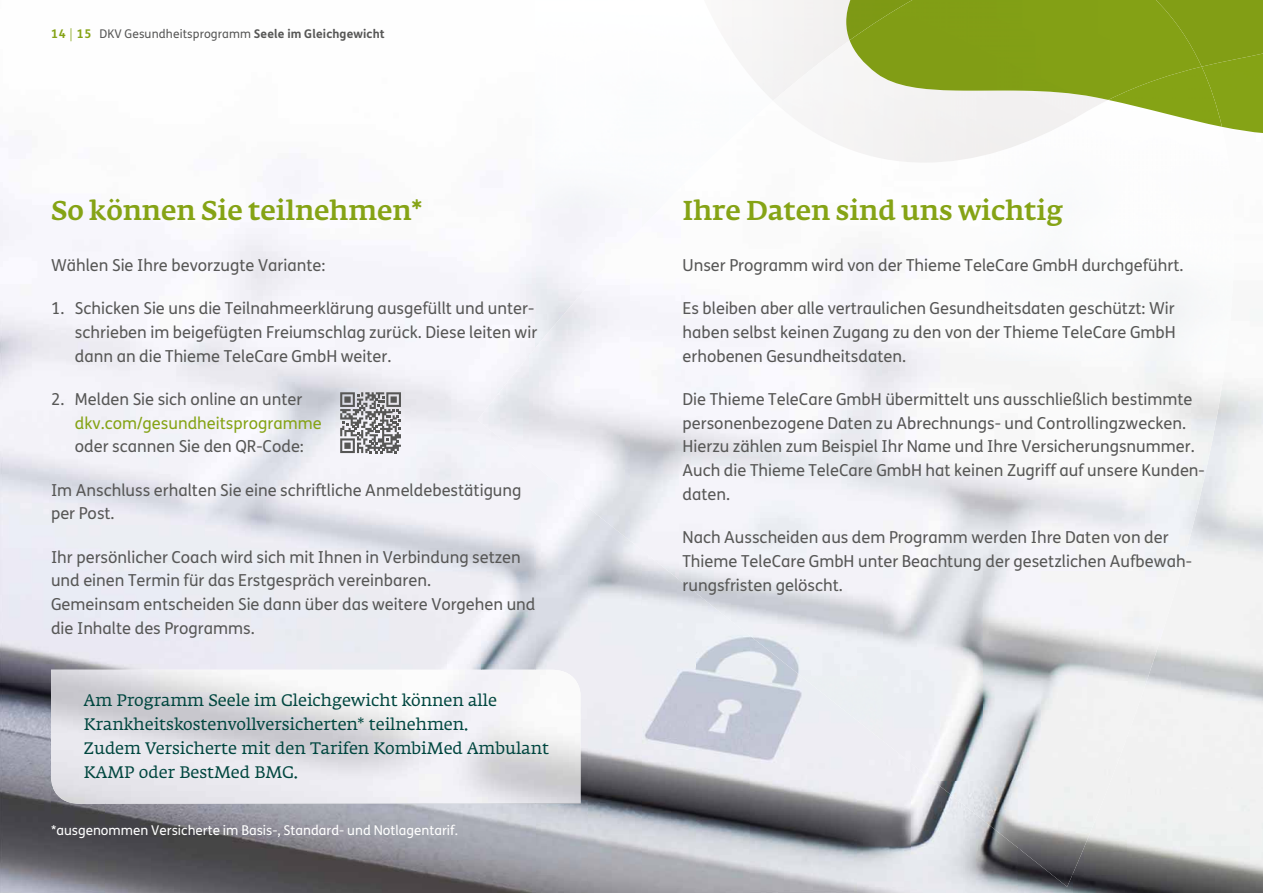
<style>
.page{position:relative;width:1263px;height:893px;background:#fff}
.page>*{position:absolute;margin:0;border:0;box-sizing:border-box;transform-origin:0 0}
.t1{font:500 27px "Fedra Serif A Pro";color:#85a315}
.t2{font:16.5px/23.9px "FS Me";color:#575756}
.t3{font:16.5px/23.9px "Fedra Serif A Pro";color:#00463f}
.t4{font:16.5px "FS Me";color:#85a315}
.t5{font:13.5px "FS Me";color:#fff}
.t6{font:12px "FS Me";letter-spacing:.01em;color:#575756}
.s1{font-weight:700;color:#85a315}
.s2{font-weight:300;color:#85a315}
.s3{font-weight:700}
</style>
<div class="page">
<img style="left:0;top:170px;width:535px;height:514px">
<img style="left:1180px;top:309px;width:83px;height:584px">
<img style="left:535px;top:502px;width:54px;height:391px">
<img style="left:589px;top:542px;width:53px;height:351px">
<img style="left:642px;top:582px;width:54px;height:311px">
<img style="left:1127px;top:730px;width:53px;height:163px">
<img style="left:696px;top:625px;width:54px;height:268px">
<img style="left:750px;top:677px;width:107px;height:216px">
<img style="left:0;top:684px;width:51px;height:209px">
<img style="left:857px;top:730px;width:54px;height:163px">
<img style="left:51px;top:804px;width:54px;height:89px">
<img style="left:911px;top:782px;width:54px;height:111px">
<img style="left:1073px;top:887px;width:54px;height:6px">
<img style="left:105px;top:804px;width:431px;height:89px">
<img style="left:965px;top:822px;width:54px;height:71px">
<img style="left:1019px;top:887px;width:54px;height:6px">
<img style="left:703px;top:0;width:451px;height:100px">
<img style="left:984px;top:285px;width:253px;height:287px">
<img style="left:882px;top:226px;width:102px;height:556px">
<img style="left:528px;top:295px;width:51px;height:207px">
<img style="left:477px;top:355px;width:51px;height:107px">
<img style="left:983px;top:572px;width:203px;height:158px">
<img style="left:730px;top:624px;width:153px;height:53px">
<div style="left:800px;top:677px;width:83px;height:53px;background:#ebeff2"></div>
<img style="left:867px;top:729px;width:16px;height:13px">
<img style="left:983px;top:729px;width:153px;height:158px">
<img style="left:933px;top:782px;width:51px;height:40px">
<img style="left:773px;top:40px;width:335px;height:123px">
<div style="left:1222px;top:67px;width:41px;height:66px;background:#85a316"></div>
<div style="left:1154px;top:0;width:109px;height:67px;background:#829e15"></div>
<div style="left:846px;top:0;width:69px;height:40px;background:#819d15"></div>
<img style="left:1108px;top:67px;width:114px;height:60px">
<svg style="left:340px;top:392px;width:61px;height:61px"></svg>
<img style="left:51px;top:670px;width:529px;height:134px">
<p class="t6" style="left:51px;top:30px;width:335px"><span class="s1">14</span> <span class="s2">|</span> <span class="s1">15</span> DKV Gesundheitsprogramm <span class="s3">Seele im Gleichgewicht</span></p>
<h1 class="t1" style="left:51px;top:197px;width:373px">So können Sie teilnehmen*</h1>
<p class="t2" style="left:51px;top:255px;width:276px">Wählen Sie Ihre bevorzugte Variante:</p>
<p class="t2" style="left:75px;top:298px;width:464px;text-indent:-24px">1. Schicken Sie uns die Teilnahmeerklärung ausgefüllt und unter&shy;schrieben im beigefügten Freiumschlag zurück. Diese leiten wir dann an die Thieme TeleCare GmbH weiter.</p>
<p class="t2" style="left:51px;top:389px;width:253px">2. Melden Sie sich online an unter</p>
<p class="t4" style="left:75px;top:417px;width:248px">dkv.com/gesundheitsprogramme</p>
<p class="t2" style="left:75px;top:437px;width:230px">oder scannen Sie den QR-Code:</p>
<p class="t2" style="left:51px;top:480px;width:472px">Im Anschluss erhalten Sie eine schriftliche Anmeldebestätigung per Post.</p>
<p class="t2" style="left:51px;top:547px;width:486px">Ihr persönlicher Coach wird sich mit Ihnen in Verbindung setzen und einen Termin für das Erstgespräch vereinbaren.<br>Gemeinsam entscheiden Sie dann über das weitere Vorgehen und die Inhalte des Programms.</p>
<p class="t3" style="left:84px;top:689px;width:467px">Am Programm Seele im Gleichgewicht können alle Krankheitskostenvollversicherten* teilnehmen.<br>Zudem Versicherte mit den Tarifen KombiMed Ambulant KAMP oder BestMed BMG.</p>
<p class="t5" style="left:51px;top:826px;width:408px">*ausgenommen Versicherte im Basis-, Standard- und Notlagentarif.</p>
<h1 class="t1" style="left:682px;top:197px;width:382px">Ihre Daten sind uns wichtig</h1>
<p class="t2" style="left:682px;top:255px;width:502px">Unser Programm wird von der Thieme TeleCare GmbH durchgeführt.</p>
<p class="t2" style="left:682px;top:298px;width:495px;text-align:justify">Es bleiben aber alle vertraulichen Gesundheitsdaten geschützt: Wir haben selbst keinen Zugang zu den von der Thieme TeleCare GmbH erhobenen Gesundheitsdaten.</p>
<p class="t2" style="left:682px;top:389px;width:524px">Die Thieme TeleCare GmbH übermittelt uns ausschließlich bestimmte personenbezogene Daten zu Abrechnungs- und Controllingzwecken.<br>Hierzu zählen zum Beispiel Ihr Name und Ihre Versicherungsnummer.<br>Auch die Thieme TeleCare GmbH hat keinen Zugriff auf unsere Kunden&shy;daten.</p>
<p class="t2" style="left:682px;top:528px;width:511px">Nach Ausscheiden aus dem Programm werden Ihre Daten von der<br>Thieme TeleCare GmbH unter Beachtung der gesetzlichen Aufbewah&shy;rungsfristen gelöscht.</p>
</div>
